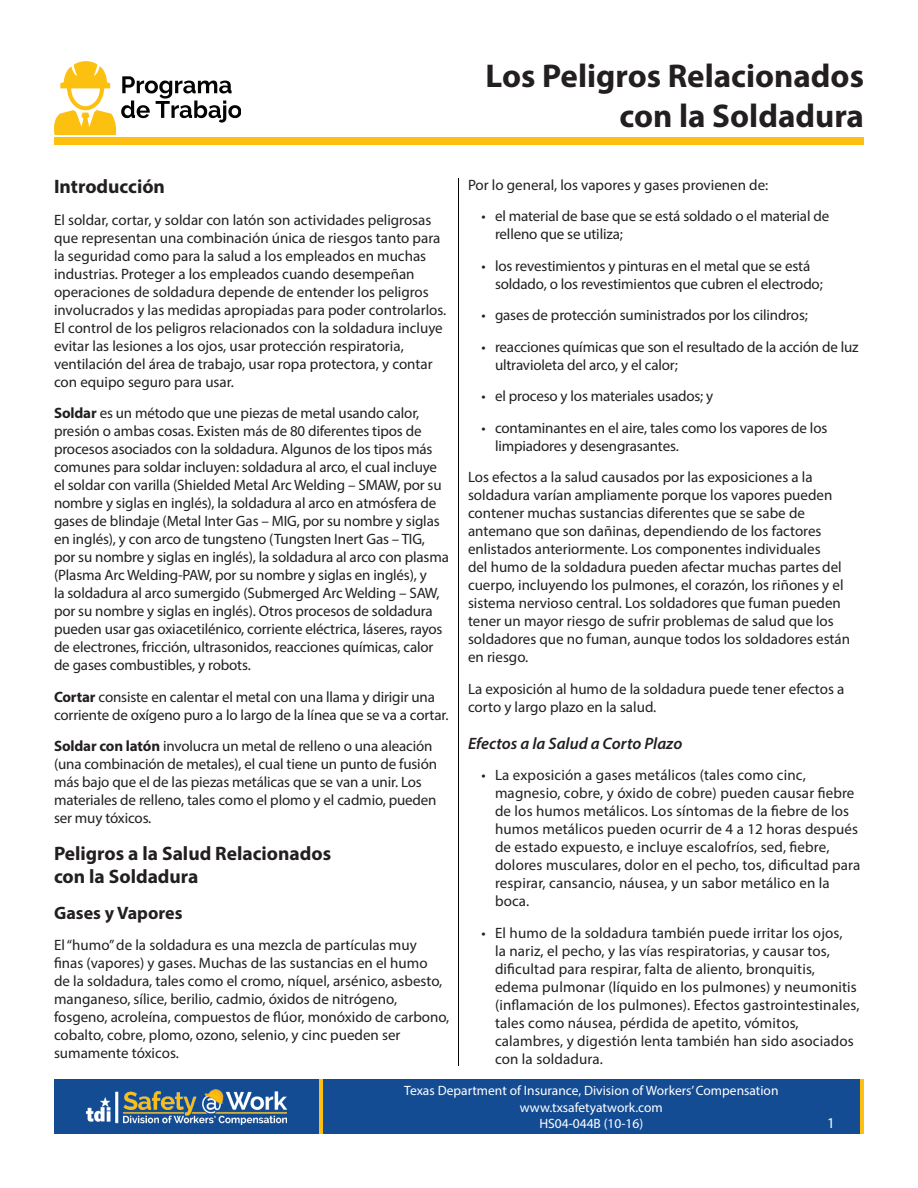
<style>
.page{position:relative;width:918px;height:1188px;background:#fff}
.page>*{position:absolute;margin:0;border:0;box-sizing:border-box;transform-origin:0 0}
.t1{font:700 33px/39.6px "Myriad Pro";color:#231f20;text-align:right}
.t2{font:700 19.5px/23.4px "Myriad Pro";color:#231f20}
.t3{font:700 18px "Myriad Pro";color:#231f20}
.t4{font:italic 600 16.5px "Myriad Pro";color:#231f20}
.t5{font:15px/18px "Myriad Pro";color:#231f20}
.t6{font:15px "Myriad Hebrew";color:#fff}
.t7{font:13.5px/16.5px "Myriad Pro";color:#fff;text-align:center}
.s1{font-weight:700}
</style>
<div class="page">
<div style="left:54px;top:1080px;width:810px;height:54px;background:#144c94"></div>
<img style="left:87px;top:1089px;width:199px;height:36px">
<hr style="left:319px;top:1080px;width:4px;height:54px;background:#fdc011">
<hr style="left:860px;top:1080px;width:4px;height:54px;background:#fdc011">
<hr style="left:459px;top:178px;width:1px;height:888px;background:#040503">
<div style="left:54px;top:138px;width:810px;height:7px;background:#fdc011"></div>
<svg style="left:54px;top:61px;width:187px;height:73px"></svg>
<h1 class="t1" style="left:486px;top:55px;width:380px">Los Peligros Relacionados con la Soldadura</h1>
<h2 class="t2" style="left:54px;top:174px;width:113px">Introducción</h2>
<p class="t5" style="left:54px;top:210px;width:394px">El soldar, cortar, y soldar con latón son actividades peligrosas que representan una combinación única de riesgos tanto para la seguridad como para la salud a los empleados en muchas industrias. Proteger a los empleados cuando desempeñan operaciones de soldadura depende de entender los peligros involucrados y las medidas apropiadas para poder controlarlos.<br>El control de los peligros relacionados con la soldadura incluye evitar las lesiones a los ojos, usar protección respiratoria, ventilación del área de trabajo, usar ropa protectora, y contar con equipo seguro para usar.</p>
<p class="t5" style="left:54px;top:404px;width:396px"><span class="s1">Soldar</span> es un método que une piezas de metal usando calor, presión o ambas cosas. Existen más de 80 diferentes tipos de procesos asociados con la soldadura. Algunos de los tipos más comunes para soldar incluyen: soldadura al arco, el cual incluye el soldar con varilla (Shielded Metal Arc Welding – SMAW, por su nombre y siglas en inglés), la soldadura al arco en atmósfera de gases de blindaje (Metal Inter Gas – MIG, por su nombre y siglas en inglés), y con arco de tungsteno (Tungsten Inert Gas – TIG, por su nombre y siglas en inglés), la soldadura al arco con plasma (Plasma Arc Welding-PAW, por su nombre y siglas en inglés), y<br>la soldadura al arco sumergido (Submerged Arc Welding – SAW, por su nombre y siglas en inglés). Otros procesos de soldadura pueden usar gas oxiacetilénico, corriente eléctrica, láseres, rayos de electrones, fricción, ultrasonidos, reacciones químicas, calor de gases combustibles, y robots.</p>
<p class="t5" style="left:54px;top:687px;width:396px"><span class="s1">Cortar</span> consiste en calentar el metal con una llama y dirigir una corriente de oxígeno puro a lo largo de la línea que se va a cortar.</p>
<p class="t5" style="left:54px;top:737px;width:385px"><span class="s1">Soldar con latón</span> involucra un metal de relleno o una aleación (una combinación de metales), el cual tiene un punto de fusión más bajo que el de las piezas metálicas que se van a unir. Los materiales de relleno, tales como el plomo y el cadmio, pueden ser muy tóxicos.</p>
<h2 class="t2" style="left:54px;top:841px;width:279px">Peligros a la Salud Relacionados con la Soldadura</h2>
<h3 class="t3" style="left:54px;top:901px;width:130px">Gases y Vapores</h3>
<p class="t5" style="left:54px;top:936px;width:397px">El “humo” de la soldadura es una mezcla de partículas muy finas (vapores) y gases. Muchas de las sustancias en el humo<br>de la soldadura, tales como el cromo, níquel, arsénico, asbesto, manganeso, sílice, berilio, cadmio, óxidos de nitrógeno, fosgeno, acroleína, compuestos de flúor, monóxido de carbono, cobalto, cobre, plomo, ozono, selenio, y cinc pueden ser sumamente tóxicos.</p>
<p class="t5" style="left:468px;top:175px;width:302px">Por lo general, los vapores y gases provienen de:</p>
<p class="t5" style="left:495px;top:207px;width:336px;text-indent:-14px">• el material de base que se está soldado o el material de relleno que se utiliza;</p>
<p class="t5" style="left:495px;top:256px;width:329px;text-indent:-14px">• los revestimientos y pinturas en el metal que se está soldado, o los revestimientos que cubren el electrodo;</p>
<p class="t5" style="left:482px;top:306px;width:328px">• gases de protección suministrados por los cilindros;</p>
<p class="t5" style="left:495px;top:337px;width:365px;text-indent:-14px">• reacciones químicas que son el resultado de la acción de luz ultravioleta del arco, y el calor;</p>
<p class="t5" style="left:482px;top:387px;width:233px">• el proceso y los materiales usados; y</p>
<p class="t5" style="left:495px;top:418px;width:334px;text-indent:-14px">• contaminantes en el aire, tales como los vapores de los limpiadores y desengrasantes.</p>
<p class="t5" style="left:468px;top:468px;width:384px">Los efectos a la salud causados por las exposiciones a la soldadura varían ampliamente porque los vapores pueden contener muchas sustancias diferentes que se sabe de antemano que son dañinas, dependiendo de los factores enlistados anteriormente. Los componentes individuales<br>del humo de la soldadura pueden afectar muchas partes del cuerpo, incluyendo los pulmones, el corazón, los riñones y el sistema nervioso central. Los soldadores que fuman pueden tener un mayor riesgo de sufrir problemas de salud que los soldadores que no fuman, aunque todos los soldadores están en riesgo.</p>
<p class="t5" style="left:468px;top:679px;width:378px">La exposición al humo de la soldadura puede tener efectos a corto y largo plazo en la salud.</p>
<p class="t4" style="left:468px;top:733px;width:216px">Efectos a la Salud a Corto Plazo</p>
<p class="t5" style="left:495px;top:766px;width:367px;text-indent:-14px">• La exposición a gases metálicos (tales como cinc, magnesio, cobre, y óxido de cobre) pueden causar fiebre de los humos metálicos. Los síntomas de la fiebre de los humos metálicos pueden ocurrir de 4 a 12 horas después de estado expuesto, e incluye escalofríos, sed, fiebre, dolores musculares, dolor en el pecho, tos, dificultad para respirar, cansancio, náusea, y un sabor metálico en la boca.</p>
<p class="t5" style="left:495px;top:923px;width:366px;text-indent:-14px">• El humo de la soldadura también puede irritar los ojos,<br>la nariz, el pecho, y las vías respiratorias, y causar tos, dificultad para respirar, falta de aliento, bronquitis, edema pulmonar (líquido en los pulmones) y neumonitis (inflamación de los pulmones). Efectos gastrointestinales, tales como náusea, pérdida de apetito, vómitos, calambres, y digestión lenta también han sido asociados con la soldadura.</p>
<p class="t7" style="left:404px;top:1083px;width:376px">Texas Department of Insurance, Division of Workers’ Compensation www.txsafetyatwork.com<br>HS04-044B (10-16)</p>
<p class="t6" style="left:827px;top:1115px;width:9px">1</p>
</div>
